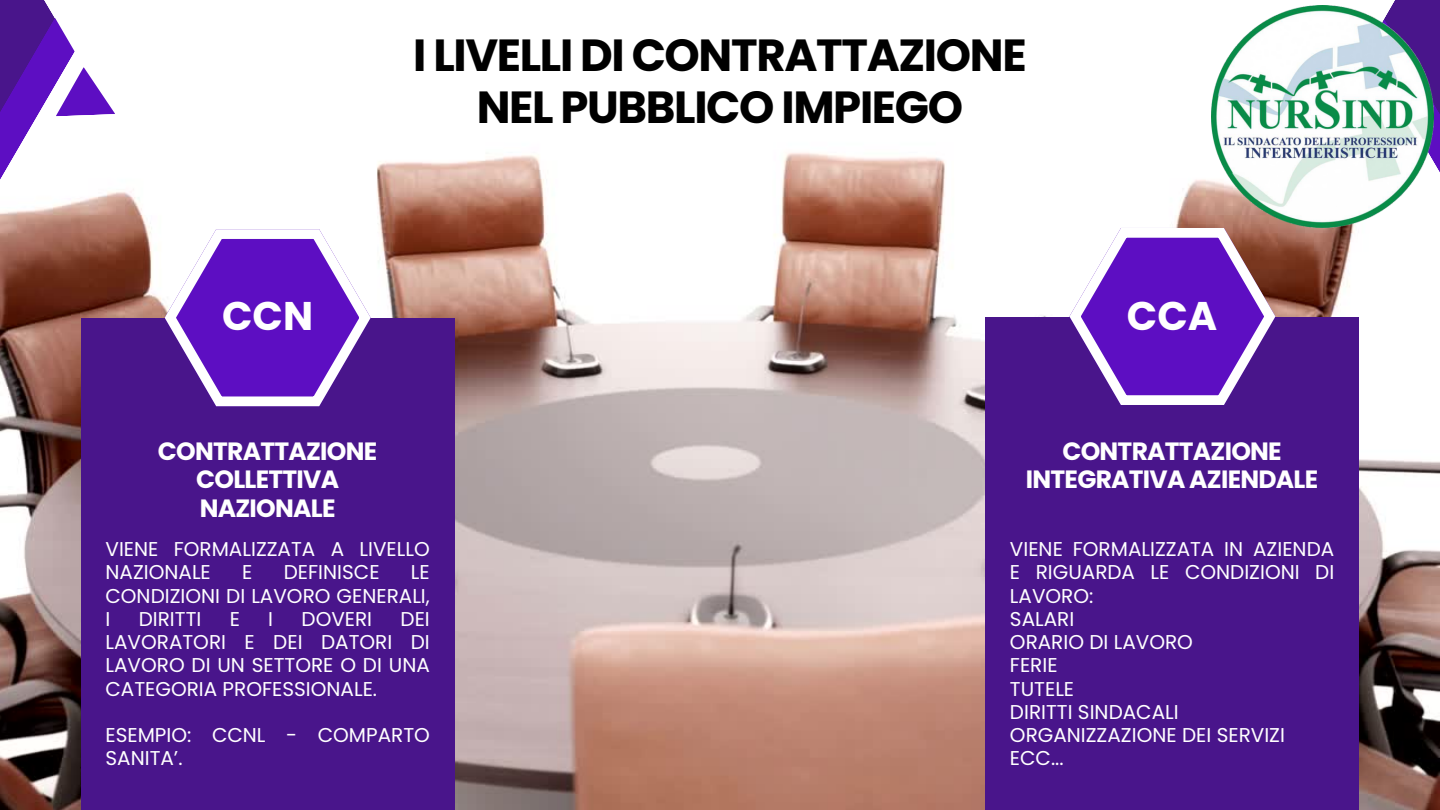
<style>
.page{position:relative;width:1440px;height:810px;background:#fff}
.page>*{position:absolute;margin:0;border:0;box-sizing:border-box;transform-origin:0 0}
.t1{font:700 45px/51.8px "Poppins";letter-spacing:-.03em;color:#000;text-align:center}
.t2{font:700 40px "Poppins";color:#fff}
.t3{font:700 25px/28.5px "Poppins";letter-spacing:-.03em;color:#fff;text-align:center}
.t4{font:20px/23.2px "Poppins";color:#fff;text-align:justify}
</style>
<div class="page">
<img style="left:0;top:102px;width:1440px;height:708px">
<div style="left:81px;top:318px;width:373px;height:492px;background:#49158b"></div>
<div style="left:985px;top:318px;width:374px;height:492px;background:#49158b"></div>
<svg style="left:165px;top:229px;width:206px;height:177px"></svg>
<svg style="left:1069px;top:228px;width:206px;height:177px"></svg>
<svg style="left:0;top:0;width:115px;height:478px"></svg>
<svg style="left:1330px;top:0;width:110px;height:420px"></svg>
<img style="left:1212px;top:5px;width:222px;height:222px">
<h1 class="t1" style="left:413px;top:30px;width:615px">I LIVELLI DI CONTRATTAZIONE<br>NEL PUBBLICO IMPIEGO</h1>
<p class="t2" style="left:222px;top:288px;width:93px">CCN</p>
<p class="t2" style="left:1127px;top:288px;width:92px">CCA</p>
<h2 class="t3" style="left:158px;top:437px;width:221px">CONTRATTAZIONE<br>COLLETTIVA<br>NAZIONALE</h2>
<h2 class="t3" style="left:1026px;top:437px;width:294px">CONTRATTAZIONE<br>INTEGRATIVA AZIENDALE</h2>
<h3 class="t4" style="left:106px;top:538px;width:326px">VIENE FORMALIZZATA A LIVELLO<br>NAZIONALE</h3>
<p class="t4" style="left:1010px;top:538px;width:326px">VIENE FORMALIZZATA IN AZIENDA E RIGUARDA LE CONDIZIONI DI LAVORO:</p>
<h3 class="t4" style="left:1010px;top:607px;width:66px">SALARI</h3>
<p class="t4" style="left:1010px;top:631px;width:185px">ORARIO DI LAVORO</p>
<p class="t4" style="left:1010px;top:654px;width:49px">FERIE</p>
<p class="t4" style="left:1010px;top:677px;width:66px">TUTELE</p>
<p class="t4" style="left:1010px;top:700px;width:170px">DIRITTI SINDACALI</p>
<p class="t4" style="left:1010px;top:724px;width:277px">ORGANIZZAZIONE DEI SERVIZI</p>
<p class="t4" style="left:1010px;top:747px;width:55px">ECC...</p>
<h3 class="t4" style="left:242px;top:561px;width:12px">E</h3>
<h3 class="t4" style="left:284px;top:561px;width:97px">DEFINISCE</h3>
<h3 class="t4" style="left:106px;top:561px;width:326px;text-indent:305px">LE CONDIZIONI DI LAVORO GENERALI, I</h3>
<h3 class="t4" style="left:139px;top:607px;width:64px">DIRITTI</h3>
<h3 class="t4" style="left:230px;top:607px;width:12px">E</h3>
<h3 class="t4" style="left:268px;top:607px;width:6px">I</h3>
<h3 class="t4" style="left:302px;top:607px;width:72px">DOVERI</h3>
<h3 class="t4" style="left:106px;top:607px;width:326px;text-indent:295px">DEI LAVORATORI E DEI DATORI DI LAVORO DI UN SETTORE O DI UNA CATEGORIA PROFESSIONALE.</h3>
<p class="t4" style="left:106px;top:724px;width:326px">ESEMPIO: CCNL - COMPARTO<br>SANITA’.</p>
</div>
